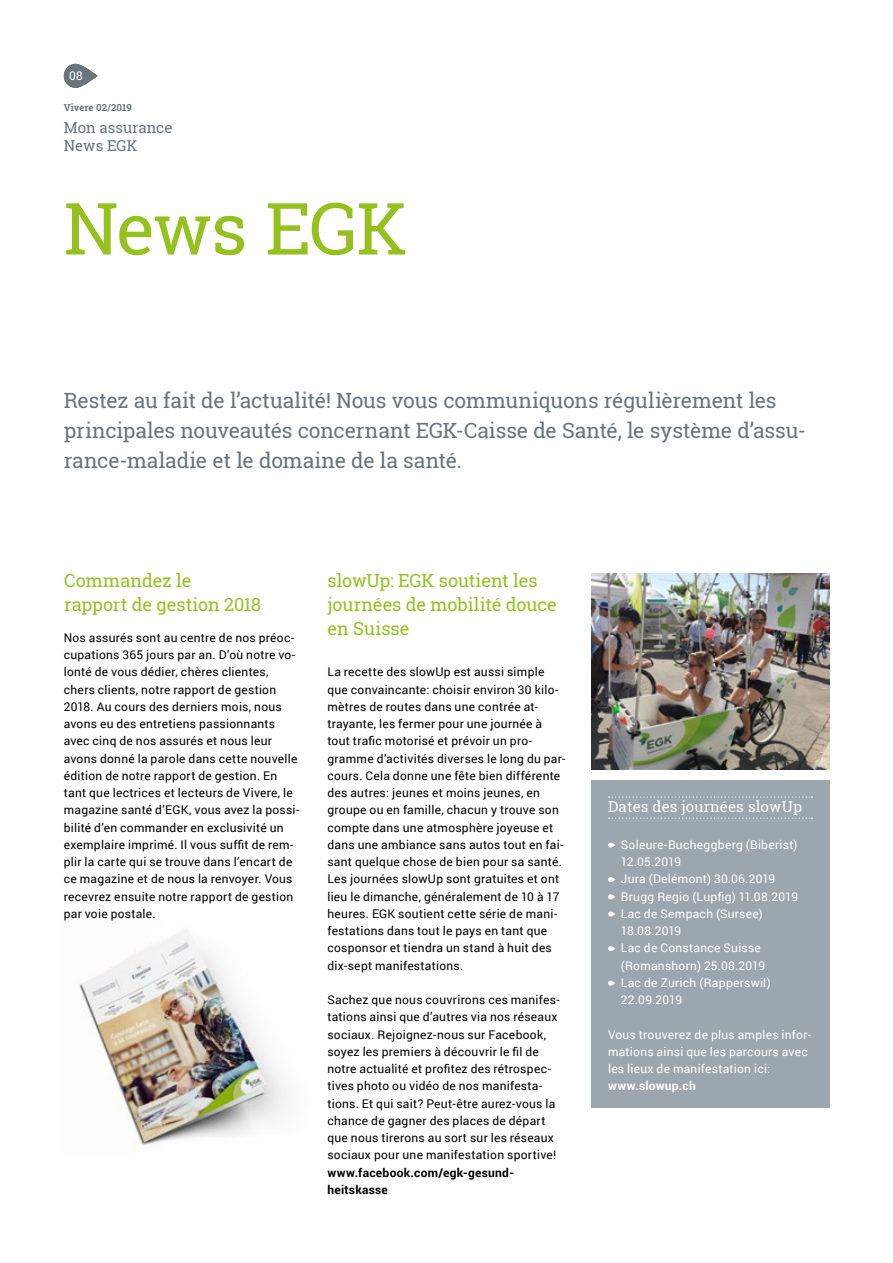
<style>
.page{position:relative;width:893px;height:1263px;background:#fff}
.page>*{position:absolute;margin:0;border:0;box-sizing:border-box;transform-origin:0 0}
.t1{font:72px "Roboto Slab";letter-spacing:-.03em;color:#95c11f}
.t2{font:21px/30px "Roboto Slab";letter-spacing:-.01em;color:#68757d}
.t3{font:18px/24px "Roboto Slab";letter-spacing:-.005em;color:#95c11f}
.t4{font:15px "Roboto Slab";letter-spacing:.01em;color:#fff}
.t5{font:15px/18px "Roboto Slab";color:#68757d}
.t6{font:12px/17.2px "Roboto";letter-spacing:.02em;color:#000}
.t7{font:12px/17.2px "Roboto";letter-spacing:.02em;color:#fff}
.t8{font:700 12px/17.2px "Roboto";letter-spacing:.02em;color:#000}
.t9{font:700 12px "Roboto";letter-spacing:.025em;color:#fff}
.t10{font:12px "Roboto Slab";color:#fff}
.t11{font:700 9.75px "Roboto Slab";color:#68757d}
</style>
<div class="page">
<svg style="left:64px;top:64px;width:34px;height:24px"></svg>
<img style="left:592px;top:573px;width:237px;height:197px">
<img style="left:79px;top:929px;width:207px;height:216px">
<div style="left:591px;top:780px;width:238px;height:327px;background:#9ba6ae"></div>
<svg style="left:609px;top:796px;width:204px;height:1px"></svg>
<svg style="left:609px;top:817px;width:204px;height:2px"></svg>
<svg style="left:608px;top:842px;width:7px;height:6px"></svg>
<svg style="left:608px;top:877px;width:7px;height:5px"></svg>
<svg style="left:608px;top:894px;width:7px;height:5px"></svg>
<svg style="left:608px;top:911px;width:7px;height:6px"></svg>
<svg style="left:608px;top:946px;width:7px;height:5px"></svg>
<svg style="left:608px;top:980px;width:7px;height:6px"></svg>
<p class="t10" style="left:69px;top:67px;width:15px">08</p>
<p class="t11" style="left:64px;top:100px;width:70px">Vivere 02 / 2019</p>
<p class="t5" style="left:64px;top:118px;width:110px">Mon assurance<br>News EGK</p>
<h1 class="t1" style="left:64px;top:179px;width:345px">News EGK</h1>
<h2 class="t2" style="left:64px;top:385px;width:744px">Restez au fait de l’actualité! Nous vous communiquons régulièrement les principales nouveautés concernant EGK-Caisse de Santé, le système d’assu&shy;rance-maladie et le domaine de la santé.</h2>
<h3 class="t3" style="left:64px;top:569px;width:198px">Commandez le<br>rapport de gestion 2018</h3>
<p class="t6" style="left:64px;top:628px;width:237px">Nos assurés sont au centre de nos préoc&shy;cupations 365 jours par an. D’où notre vo&shy;lonté de vous dédier, chères clientes, chers clients, notre rapport de gestion 2018. Au cours des derniers mois, nous avons eu des entretiens passionnants avec cinq de nos assurés et nous leur avons donné la parole dans cette nouvelle édition de notre rapport de gestion. En tant que lectrices et lecteurs de Vivere, le magazine santé d’EGK, vous avez la possi&shy;bilité d’en commander en exclusivité un exemplaire imprimé. Il vous suffit de rem&shy;plir la carte qui se trouve dans l’encart de ce magazine et de nous la renvoyer. Vous recevrez ensuite notre rapport de gestion par voie postale.</p>
<h3 class="t3" style="left:327px;top:569px;width:231px">slowUp: EGK soutient les journées de mobilité douce en Suisse</h3>
<p class="t6" style="left:327px;top:663px;width:240px">La recette des slowUp est aussi simple que convaincante: choisir environ 30 kilo&shy;mètres de routes dans une contrée at&shy;trayante, les fermer pour une journée à tout trafic motorisé et prévoir un pro&shy;gramme d’activités diverses le long du par&shy;cours. Cela donne une fête bien différente des autres: jeunes et moins jeunes, en groupe ou en famille, chacun y trouve son compte dans une atmosphère joyeuse et dans une ambiance sans autos tout en fai&shy;sant quelque chose de bien pour sa santé.<br>Les journées slowUp sont gratuites et ont lieu le dimanche, généralement de 10 à 17 heures. EGK soutient cette série de mani&shy;festations dans tout le pays en tant que cosponsor et tiendra un stand à huit des dix-sept manifestations.</p>
<p class="t6" style="left:327px;top:991px;width:234px">Sachez que nous couvrirons ces manifes&shy;tations ainsi que d’autres via nos réseaux sociaux. Rejoignez-nous sur Facebook, soyez les premiers à découvrir le fil de notre actualité et profitez des rétrospec&shy;tives photo ou vidéo de nos manifesta&shy;tions. Et qui sait? Peut-être aurez-vous la chance de gagner des places de départ que nous tirerons au sort sur les réseaux sociaux pour une manifestation sportive!</p>
<p class="t8" style="left:327px;top:1163px;width:188px">www.facebook.com/egk-gesund&shy;heitskasse</p>
<p class="t4" style="left:608px;top:797px;width:196px">Dates des journées slowUp</p>
<p class="t7" style="left:621px;top:835px;width:179px">Soleure-Bucheggberg (Biberist)<br>12.05.2019<br>Jura (Delémont) 30.06.2019<br>Brugg Regio (Lupfig) 11.08.2019<br>Lac de Sempach (Sursee)<br>18.08.2019<br>Lac de Constance Suisse (Romanshorn) 25.08.2019<br>Lac de Zurich (Rapperswil)<br>22.09.2019</p>
<p class="t7" style="left:608px;top:1025px;width:204px">Vous trouverez de plus amples infor&shy;mations ainsi que les parcours avec les lieux de manifestation ici:</p>
<p class="t9" style="left:608px;top:1078px;width:89px">www.slowup.ch</p>
</div>
